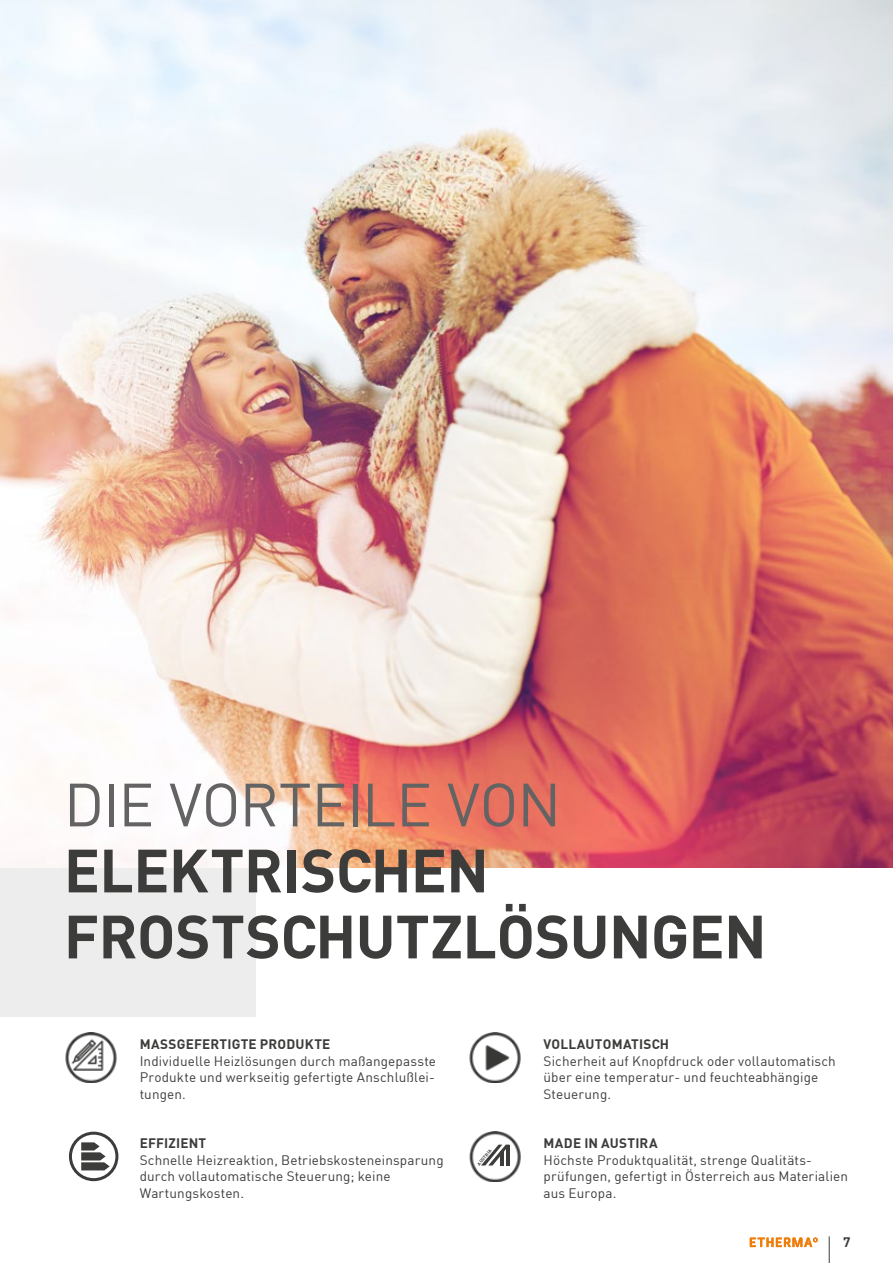
<style>
.page{position:relative;width:893px;height:1263px;background:#fff}
.page>*{position:absolute;margin:0;border:0;box-sizing:border-box;transform-origin:0 0}
.t1{font:700 60px/66px "DIN";letter-spacing:-.01em;color:#3c3c3b}
.t2{font:60px "DIN";letter-spacing:-.015em;color:#646363}
.t3{font:13.5px/16.5px "DIN";letter-spacing:.01em;color:#3c3c3b}
.t4{font:700 13.5px "DIN";letter-spacing:.015em;color:#3c3c3b}
.t5{font:700 4.5px "DIN";color:#3c3c3b}
</style>
<div class="page">
<svg style="left:829px;top:1236px;width:1px;height:27px"></svg>
<svg style="left:750px;top:1237px;width:68px;height:10px"></svg>
<div style="left:0;top:356px;width:255px;height:660px;background:#ededed"></div>
<img style="left:0;top:0;width:893px;height:868px">
<img style="left:469px;top:1033px;width:52px;height:49px">
<img style="left:65px;top:1033px;width:52px;height:49px">
<img style="left:469px;top:1132px;width:52px;height:49px">
<div style="left:475px;top:1136px;width:40px;height:41px;background:#fff;border-radius:50%"></div>
<div style="left:69px;top:1132px;width:49px;height:49px;border:3px solid #3c3c3b;border-radius:50%"></div>
<svg style="left:81px;top:1142px;width:29px;height:28px"></svg>
<svg style="left:481px;top:1144px;width:25px;height:21px"></svg>
<hr style="left:506px;top:1144px;width:4px;height:21px;background:#3c3c3b">
<hr style="left:501px;top:1151px;width:3px;height:14px;background:#3c3c3b">
<h1 class="t2" style="left:64px;top:767px;width:499px">DIE VORTEILE VON</h1>
<h1 class="t1" style="left:64px;top:835px;width:704px">ELEKTRISCHEN<br>FROSTSCHUTZLÖSUNGEN</h1>
<p class="t4" style="left:140px;top:1035px;width:192px">MASSGEFERTIGTE PRODUKTE</p>
<p class="t3" style="left:140px;top:1052px;width:298px;text-align:justify">Individuelle Heizlösungen durch maßangepasste Produkte und werkseitig gefertigte Anschlußlei&shy;tungen.</p>
<p class="t4" style="left:140px;top:1134px;width:68px">EFFIZIENT</p>
<p class="t3" style="left:140px;top:1151px;width:305px">Schnelle Heizreaktion, Betriebskosteneinsparung durch vollautomatische Steuerung; keine<br>Wartungskosten.</p>
<p class="t5" style="left:476px;top:1162px;width:21px;rotate:-50deg">AUSTRIA</p>
<p class="t4" style="left:544px;top:1035px;width:127px">VOLLAUTOMATISCH</p>
<p class="t3" style="left:544px;top:1052px;width:294px">Sicherheit auf Knopfdruck oder vollautomatisch über eine temperatur- und feuchteabhängige<br>Steuerung.</p>
<p class="t4" style="left:544px;top:1134px;width:116px">MADE IN AUSTIRA</p>
<p class="t3" style="left:544px;top:1151px;width:306px">Höchste Produktqualität, strenge Qualitäts&shy;prüfungen, gefertigt in Österreich aus Materialien aus Europa.</p>
<p class="t4" style="left:843px;top:1233px;width:9px">7</p>
</div>
